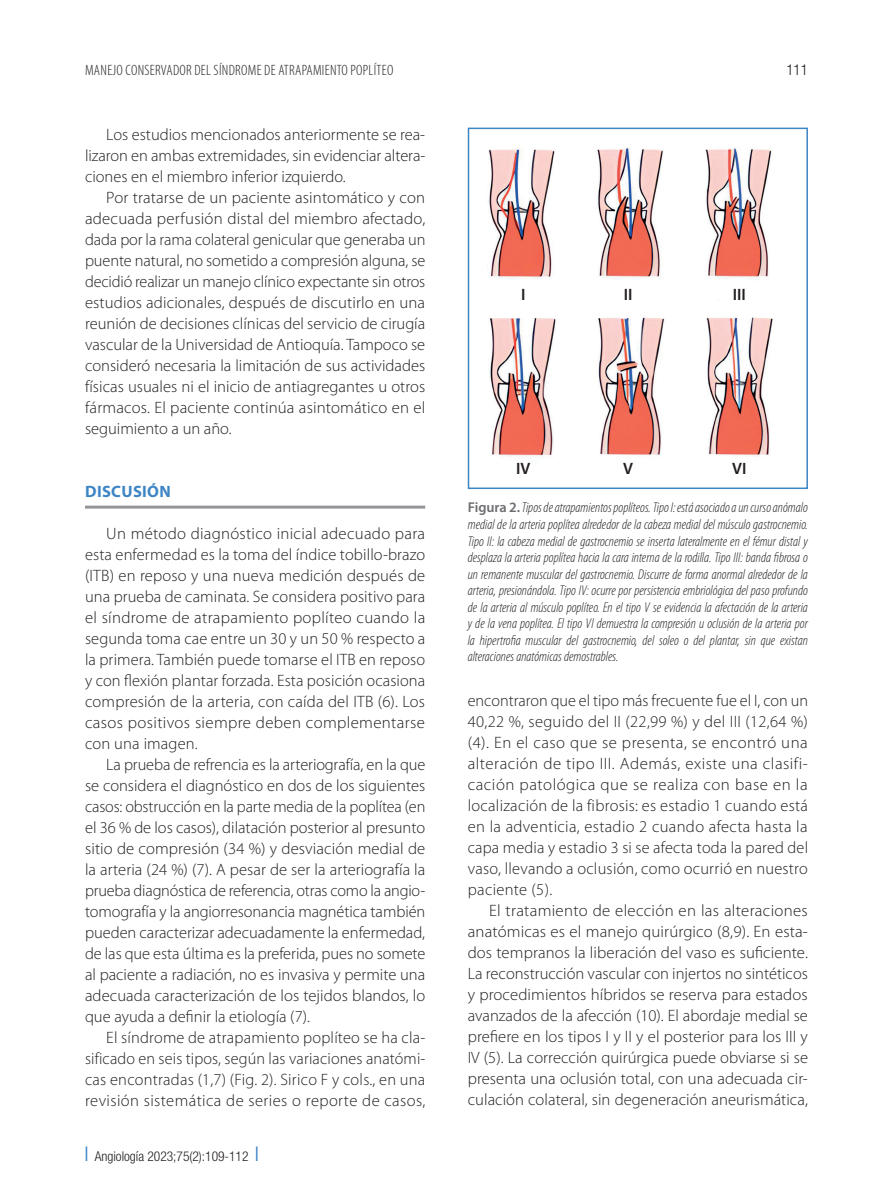
<style>
.page{position:relative;width:893px;height:1191px;background:#fff}
.page>*{position:absolute;margin:0;border:0;box-sizing:border-box;transform-origin:0 0}
.Texto_Base{font:300 16.5px/21px "Myriad Pro";letter-spacing:.005em;color:#231f20;text-align:justify}
.Texto_Base-2{font:600 16.5px "Myriad Pro";color:#231f20}
.Ladillo_1{font:700 16.5px "Myriad Pro";letter-spacing:.02em;color:#3e85c5}
.t1{font:300 condensed 15px "Myriad Pro";letter-spacing:.02em;color:#231f20}
.t2{font:300 condensed 15px "Helvetica Neue LT Std";color:#231f20}
.Pie_figura{font:italic 300 condensed 14.25px/16.5px "Myriad Pro";color:#231f20;text-align:justify}
.t3{font:300 condensed 13.5px "Helvetica Neue LT Std";color:#231f20}
.s1{color:#3e85c5}
.s2{font-weight:600;font-style:normal;font-stretch:normal;color:#6c6d70}
</style>
<div class="page">
<hr style="left:85px;top:505px;width:340px;height:3px;background:#939598">
<img style="left:488px;top:146px;width:285px;height:313px">
<div style="left:468px;top:128px;width:340px;height:361px;border:2px solid #3e85c5"></div>
<p class="t1" style="left:85px;top:61px;width:310px">MANEJO CONSERVADOR DEL SÍNDROME DE ATRAPAMIENTO POPLÍTEO</p>
<p class="t2" style="left:786px;top:61px;width:23px">111</p>
<p class="Texto_Base" style="left:85px;top:124px;width:342px;text-indent:21px">Los estudios mencionados anteriormente se rea&shy;lizaron en ambas extremidades, sin evidenciar altera&shy;ciones en el miembro inferior izquierdo.</p>
<p class="Texto_Base" style="left:85px;top:187px;width:342px;text-indent:21px">Por tratarse de un paciente asintomático y con adecuada perfusión distal del miembro afectado, dada por la rama colateral genicular que generaba un puente natural, no sometido a compresión alguna, se decidió realizar un manejo clínico expectante sin otros estudios adicionales, después de discutirlo en una reunión de decisiones clínicas del servicio de cirugía vascular de la Universidad de Antioquía. Tampoco se consideró necesaria la limitación de sus actividades físicas usuales ni el inicio de antiagregantes u otros fármacos. El paciente continúa asintomático en el seguimiento a un año.</p>
<p class="Ladillo_1" style="left:85px;top:481px;width:87px">DISCUSIÓN</p>
<p class="Texto_Base" style="left:85px;top:523px;width:342px;text-indent:21px">Un método diagnóstico inicial adecuado para esta enfermedad es la toma del índice tobillo-brazo (ITB) en reposo y una nueva medición después de una prueba de caminata. Se considera positivo para el síndrome de atrapamiento poplíteo cuando la segunda toma cae entre un 30 y un 50 % respecto a la primera. También puede tomarse el ITB en reposo y con flexión plantar forzada. Esta posición ocasiona compresión de la arteria, con caída del ITB (6). Los casos positivos siempre deben complementarse con una imagen.</p>
<p class="Texto_Base" style="left:85px;top:754px;width:342px;text-indent:21px">La prueba de refrencia es la arteriografía, en la que se considera el diagnóstico en dos de los siguientes casos: obstrucción en la parte media de la poplítea (en el 36 % de los casos), dilatación posterior al presunto sitio de compresión (34 %) y desviación medial de la arteria (24 %) (7). A pesar de ser la arteriografía la prueba diagnóstica de referencia, otras como la angio&shy;tomografía y la angiorresonancia magnética también pueden caracterizar adecuadamente la enfermedad, de las que esta última es la preferida, pues no somete al paciente a radiación, no es invasiva y permite una adecuada caracterización de los tejidos blandos, lo que ayuda a definir la etiología (7).</p>
<p class="Texto_Base" style="left:85px;top:1027px;width:342px;text-indent:21px">El síndrome de atrapamiento poplíteo se ha cla&shy;sificado en seis tipos, según las variaciones anatómi&shy;cas encontradas (1,7) (Fig. 2). Sirico F y cols., en una revisión sistemática de series o reporte de casos,</p>
<p class="t3" style="left:85px;top:1148px;width:175px"><span class="s1">❘</span> Angiología 2023;75(2):109-112 <span class="s1">❘</span></p>
<p class="Texto_Base-2" style="left:521px;top:284px;width:6px">I</p>
<p class="Texto_Base-2" style="left:624px;top:284px;width:10px">II</p>
<p class="Texto_Base-2" style="left:733px;top:284px;width:15px">III</p>
<p class="Texto_Base-2" style="left:516px;top:458px;width:16px">IV</p>
<p class="Texto_Base-2" style="left:623px;top:458px;width:11px">V</p>
<p class="Texto_Base-2" style="left:732px;top:458px;width:16px">VI</p>
<p class="Pie_figura" style="left:468px;top:499px;width:342px"><span class="s2">Figura 2.</span> Tipos de atrapamientos poplíteos. Tipo I: está asociado a un curso anómalo medial de la arteria poplítea alrededor de la cabeza medial del músculo gastrocnemio.<br>Tipo II: la cabeza medial de gastrocnemio se inserta lateralmente en el fémur distal y desplaza la arteria poplítea hacia la cara interna de la rodilla. Tipo III: banda fibrosa o un remanente muscular del gastrocnemio. Discurre de forma anormal alrededor de la arteria, presionándola. Tipo IV: ocurre por persistencia embriológica del paso profundo de la arteria al músculo poplíteo. En el tipo V se evidencia la afectación de la arteria y de la vena poplítea. El tipo VI demuestra la compresión u oclusión de la arteria por la hipertrofia muscular del gastrocnemio, del soleo o del plantar, sin que existan alteraciones anatómicas demostrables.</p>
<p class="Texto_Base" style="left:468px;top:689px;width:342px">encontraron que el tipo más frecuente fue el I, con un 40,22 %, seguido del II (22,99 %) y del III (12,64 %) (4). En el caso que se presenta, se encontró una alteración de tipo III. Además, existe una clasifi&shy;cación patológica que se realiza con base en la localización de la fibrosis: es estadio 1 cuando está en la adventicia, estadio 2 cuando afecta hasta la capa media y estadio 3 si se afecta toda la pared del vaso, llevando a oclusión, como ocurrió en nuestro paciente (5).</p>
<p class="Texto_Base" style="left:468px;top:899px;width:342px;text-indent:21px">El tratamiento de elección en las alteraciones anatómicas es el manejo quirúrgico (8,9). En esta&shy;dos tempranos la liberación del vaso es suficiente.<br>La reconstrucción vascular con injertos no sintéticos y procedimientos híbridos se reserva para estados avanzados de la afección (10). El abordaje medial se prefiere en los tipos I y II y el posterior para los III y IV (5). La corrección quirúrgica puede obviarse si se presenta una oclusión total, con una adecuada cir&shy;culación colateral, sin degeneración aneurismática,</p>
</div>
